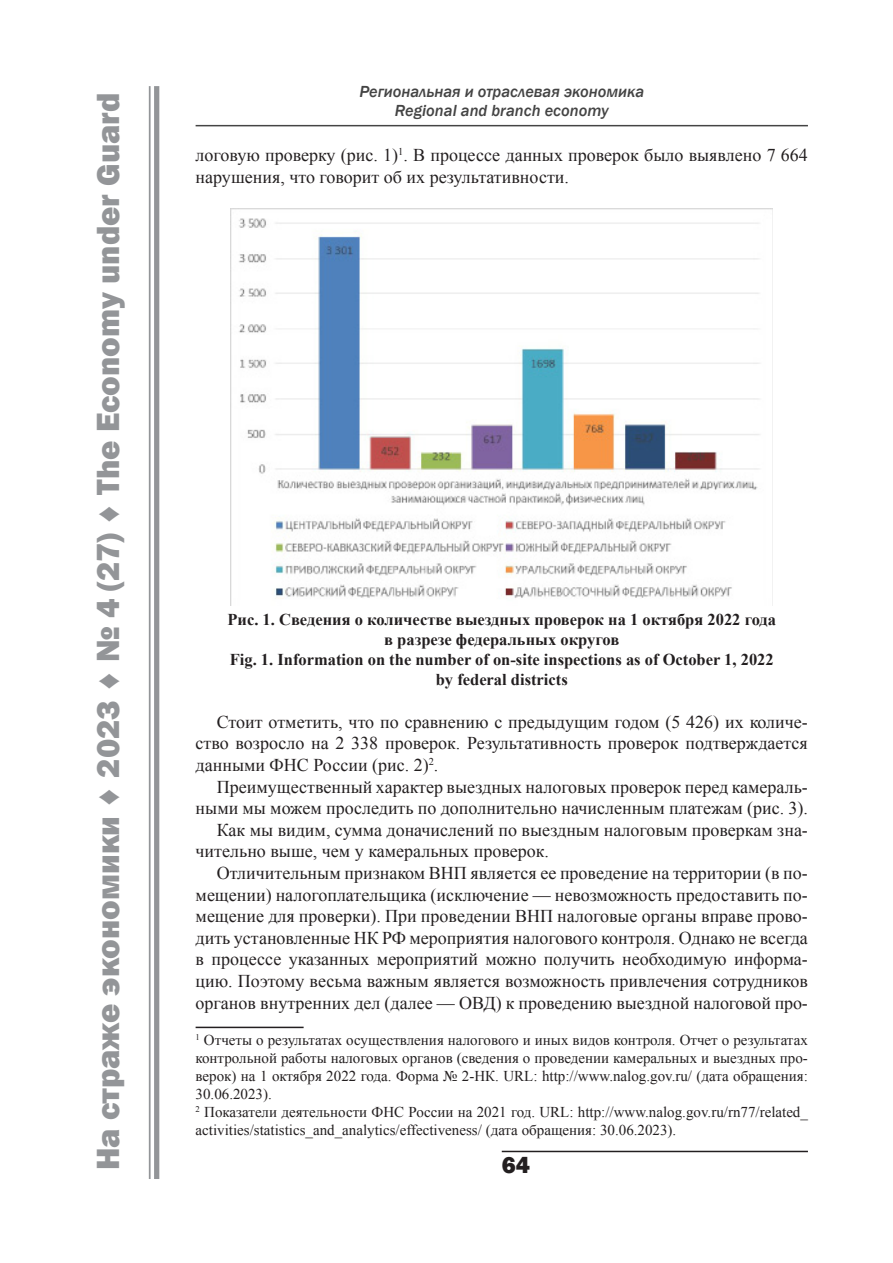
<style>
.page{position:relative;width:893px;height:1263px;background:#fff}
.page>*{position:absolute;margin:0;border:0;box-sizing:border-box;transform-origin:0 0}
.t1{font:800 33px "Franklin Gothic";color:#939598}
.t2{font:800 24px "Franklin Gothic";color:#231f20}
.BodyText{font:18px/21.6px "Times New Roman";color:#231f20}
.BodyText-2{font:700 16.5px/19.8px "Times New Roman";color:#231f20;text-align:center}
.t3{font:italic 500 16.5px/19.8px "Franklin Gothic";color:#444;text-align:center}
.Сноска{font:15px/18px "Times New Roman";color:#231f20;text-align:justify}
</style>
<div class="page">
<hr style="left:502px;top:1151px;width:306px;height:1px;background:#231f20">
<div style="left:154px;top:86px;width:5px;height:1093px;background:#939598"></div>
<hr style="left:149px;top:86px;width:2px;height:1093px;background:#939598">
<hr style="left:196px;top:125px;width:612px;height:1px;background:#444">
<img style="left:231px;top:208px;width:542px;height:397px">
<hr style="left:196px;top:1027px;width:108px;height:1px;background:#231f20">
<h1 class="t1" style="left:87px;top:1170px;width:1079px;rotate:-90deg">На страже экономики ♦ 2023 ♦ № 4 (27) ♦ The Economy under Guard</h1>
<p class="t3" style="left:359px;top:81px;width:286px">Региональная и отраслевая экономика<br>Regional and branch economy</p>
<p class="BodyText" style="left:196px;top:144px;width:614px">логовую проверку (рис. 1)<sup>1</sup>. В процессе данных проверок было выявлено 7 664 нарушения, что говорит об их результативности.</p>
<p class="BodyText-2" style="left:227px;top:609px;width:550px">Рис. 1. Сведения о количестве выездных проверок на 1 октября 2022 года в разрезе федеральных округов</p>
<p class="BodyText-2" style="left:230px;top:649px;width:545px">Fig. 1. Information on the number of on-site inspections as of October 1, 2022 by federal districts</p>
<p class="BodyText" style="left:196px;top:711px;width:614px;text-align:justify;text-indent:21px">Стоит отметить, что по сравнению с предыдущим годом (5 426) их количе&shy;ство возросло на 2 338 проверок. Результативность проверок подтверждается данными ФНС России (рис. 2)<sup>2</sup>.</p>
<p class="BodyText" style="left:196px;top:775px;width:614px;text-align:right">Преимущественный характер выездных налоговых проверок перед камераль&shy;ными мы можем проследить по дополнительно начисленным платежам (рис. 3).</p>
<p class="BodyText" style="left:196px;top:819px;width:614px;text-indent:21px">Как мы видим, сумма доначислений по выездным налоговым проверкам зна&shy;чительно выше, чем у камеральных проверок.</p>
<p class="BodyText" style="left:196px;top:862px;width:614px;text-align:justify;text-indent:21px">Отличительным признаком ВНП является ее проведение на территории (в по&shy;мещении) налогоплательщика (исключение — невозможность предоставить по&shy;мещение для проверки). При проведении ВНП налоговые органы вправе прово&shy;дить установленные НК РФ мероприятия налогового контроля. Однако не всегда в процессе указанных мероприятий можно получить необходимую информа&shy;цию. Поэтому весьма важным является возможность привлечения сотрудников органов внутренних дел (далее — ОВД) к проведению выездной налоговой про-</p>
<p class="Сноска" style="left:196px;top:1031px;width:614px"><sup>1</sup> Отчеты о результатах осуществления налогового и иных видов контроля. Отчет о результатах контрольной работы налоговых органов (сведения о проведении камеральных и выездных про&shy;верок) на 1 октября 2022 года. Форма № 2-НК. URL: http://www.nalog.gov.ru/ (дата обращения:<br>30.06.2023).</p>
<p class="Сноска" style="left:196px;top:1103px;width:614px"><sup>2</sup> Показатели деятельности ФНС России на 2021 год. URL: http://www.nalog.gov.ru/rn77/related_ activities/statistics_and_analytics/effectiveness/ (дата обращения: 30.06.2023).</p>
<h2 class="t2" style="left:502px;top:1150px;width:30px">64</h2>
</div>
